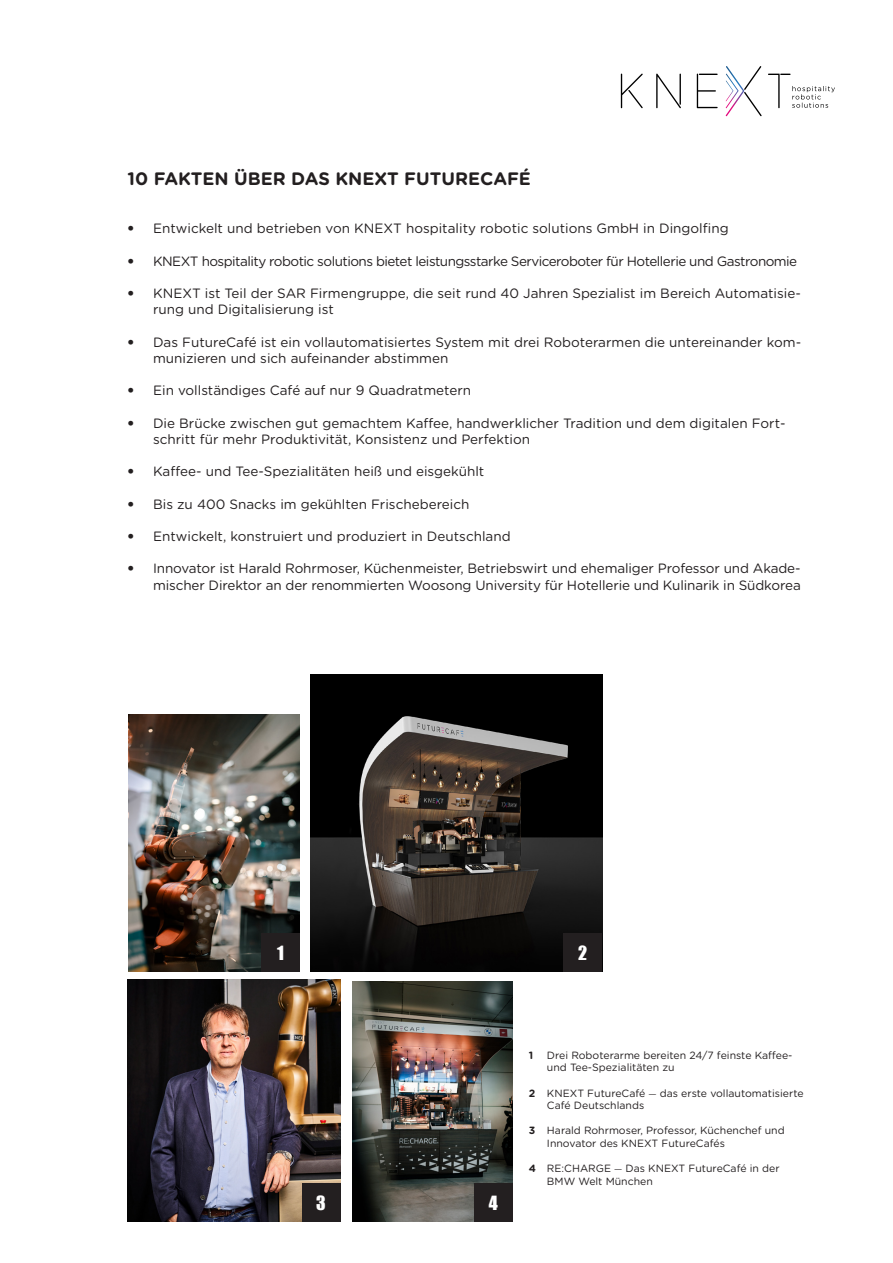
<style>
.page{position:relative;width:893px;height:1263px;background:#fff}
.page>*{position:absolute;margin:0;border:0;box-sizing:border-box;transform-origin:0 0}
.t1{font:700 18px "Gotham Rounded";color:#231f20}
.t2{font:18px "Impact";color:#fff}
.t3{font:13.5px/16.2px "Gotham Rounded";color:#231f20}
.t4{font:13.5px "Gotham Rounded";letter-spacing:-.04em;color:#231f20}
.t5{font:10.5px/12.6px "Gotham Rounded";color:#231f20}
.t6{font:700 10.5px "Gotham Rounded";color:#231f20}
.s1{font-family:"DIN Condensed";font-weight:700}
.s2{font-weight:700}
.s3{font-family:"Minion Pro"}
</style>
<div class="page">
<img style="left:352px;top:981px;width:160px;height:241px">
<img style="left:128px;top:714px;width:172px;height:258px">
<img style="left:128px;top:979px;width:212px;height:243px">
<img style="left:310px;top:674px;width:292px;height:298px">
<div style="left:563px;top:933px;width:39px;height:39px;background:#231f20"></div>
<div style="left:261px;top:933px;width:39px;height:39px;background:#231f20"></div>
<div style="left:302px;top:1183px;width:38px;height:39px;background:#231f20"></div>
<div style="left:474px;top:1183px;width:38px;height:39px;background:#231f20"></div>
<svg style="left:697px;top:74px;width:21px;height:34px"></svg>
<svg style="left:656px;top:74px;width:25px;height:34px"></svg>
<svg style="left:621px;top:74px;width:22px;height:34px"></svg>
<svg style="left:726px;top:66px;width:36px;height:50px"></svg>
<svg style="left:768px;top:74px;width:67px;height:34px"></svg>
<h1 class="t1" style="left:128px;top:165px;width:405px">10 FAKTEN ÜBER DAS KNEXT FUTURECAFÉ</h1>
<p class="t3" style="left:128px;top:220px;width:603px"><span class="s1">•</span> Entwickelt und betrieben von KNEXT hospitality robotic solutions GmbH in Dingolfing</p>
<p class="t4" style="left:128px;top:251px;width:671px"><span class="s1">•</span> KNEXT hospitality robotic solutions bietet leistungsstarke Serviceroboter für Hotellerie und Gastronomie</p>
<p class="t3" style="left:153px;top:284px;width:649px;text-indent:-26px"><span class="s1">•</span> KNEXT ist Teil der SAR Firmengruppe, die seit rund 40 Jahren Spezialist im Bereich Automatisie&shy;rung und Digitalisierung ist</p>
<p class="t3" style="left:153px;top:333px;width:650px;text-indent:-26px"><span class="s1">•</span> Das FutureCafé ist ein vollautomatisiertes System mit drei Roboterarmen die untereinander kom&shy;munizieren und sich aufeinander abstimmen</p>
<p class="t3" style="left:128px;top:382px;width:345px"><span class="s1">•</span> Ein vollständiges Café auf nur 9 Quadratmetern</p>
<p class="t3" style="left:153px;top:414px;width:634px;text-indent:-26px"><span class="s1">•</span> Die Brücke zwischen gut gemachtem Kaffee, handwerklicher Tradition und dem digitalen Fort&shy;schritt für mehr Produktivität, Konsistenz und Perfektion</p>
<p class="t3" style="left:128px;top:463px;width:358px"><span class="s1">•</span> Kaffee- und Tee-Spezialitäten heiß und eisgekühlt</p>
<p class="t3" style="left:128px;top:495px;width:343px"><span class="s1">•</span> Bis zu 400 Snacks im gekühlten Frischebereich</p>
<p class="t3" style="left:128px;top:527px;width:385px"><span class="s1">•</span> Entwickelt, konstruiert und produziert in Deutschland</p>
<p class="t3" style="left:128px;top:560px;width:675px;text-align:right"><span class="s1">•</span> Innovator ist Harald Rohrmoser, Küchenmeister, Betriebswirt und ehemaliger Professor und Akade&shy;mischer Direktor an der renommierten Woosong University für Hotellerie und Kulinarik in Südkorea</p>
<h1 class="t2" style="left:277px;top:939px;width:8px">1</h1>
<h1 class="t2" style="left:578px;top:939px;width:11px">2</h1>
<h1 class="t2" style="left:316px;top:1188px;width:11px">3</h1>
<h1 class="t2" style="left:489px;top:1188px;width:10px">4</h1>
<p class="t6" style="left:529px;top:1047px;width:6px">1</p>
<p class="t5" style="left:547px;top:1048px;width:247px">Drei Roboterarme bereiten 24/7 feinste Kaffee&shy;und Tee-Spezialitäten zu</p>
<p class="t5" style="left:547px;top:1086px;width:258px;text-indent:-18px"><span class="s2">2</span> KNEXT FutureCafé <span class="s3">-</span> das erste vollautomatisierte<br>Café Deutschlands</p>
<p class="t5" style="left:547px;top:1124px;width:239px;text-indent:-18px"><span class="s2">3</span> Harald Rohrmoser, Professor, Küchenchef und<br>Innovator des KNEXT FutureCafés</p>
<p class="t5" style="left:547px;top:1162px;width:234px;text-indent:-18px"><span class="s2">4</span> RE:CHARGE <span class="s3">-</span> Das KNEXT FutureCafé in der<br>BMW Welt München</p>
</div>
